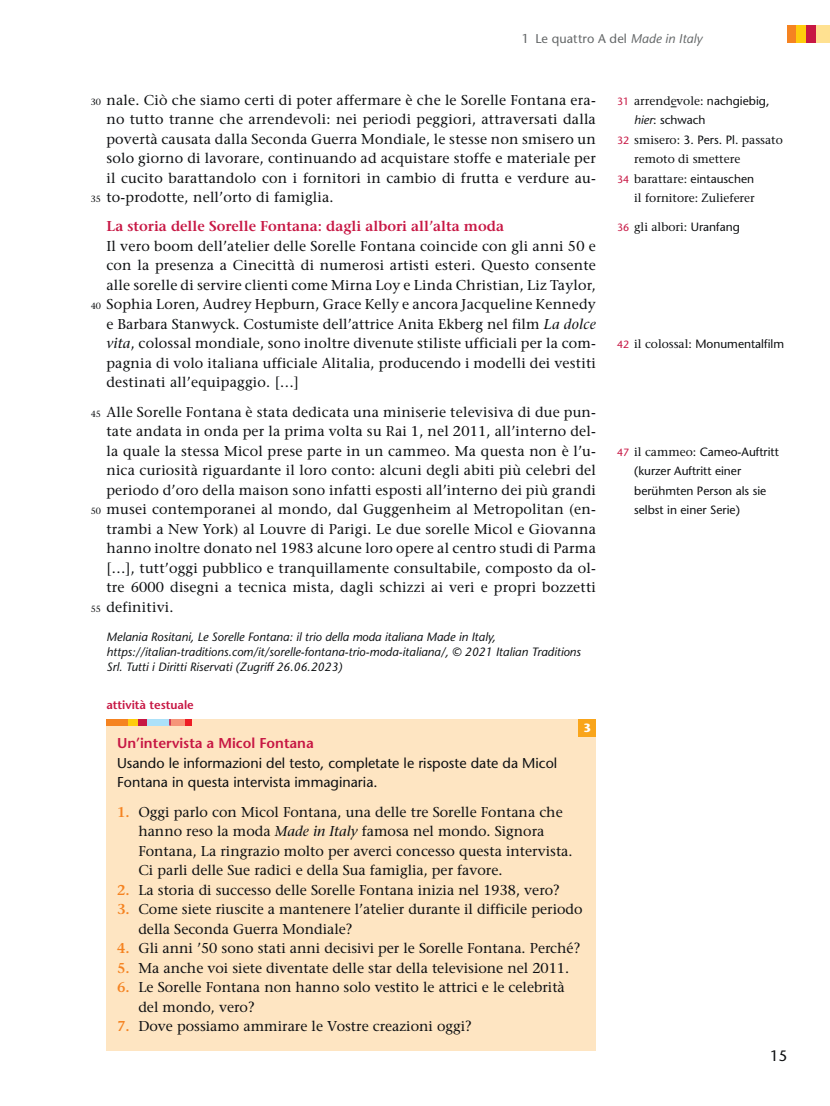
<style>
.page{position:relative;width:830px;height:1106px;background:#fff}
.page>*{position:absolute;margin:0;border:0;box-sizing:border-box;transform-origin:0 0}
.t1{font:500 15px "Stone Sans Std";color:#0d0f11}
.t2{font:500 14.25px/19.5px "Stone Serif Std";color:#0d0f11;text-align:justify}
.t3{font:500 14.25px/19.5px "Stone Sans Std";color:#0d0f11}
.t4{font:600 14.25px "Stone Serif Std";color:#c71744}
.t5{font:600 14.25px "Stone Sans Std";color:#c71744}
.t6{font:500 12.75px "Stone Sans Std";letter-spacing:.01em;color:#646768}
.t7{font:italic 500 12px/15px "Stone Sans Std";color:#0d0f11}
.t8{font:500 12px/19.5px "Stone Sans Std";color:#0d0f11}
.t9{font:500 12px/19.5px "Stone Serif Std";color:#0d0f11}
.t10{font:600 12px "Stone Sans Std";color:#c71744}
.t11{font:700 12px "Stone Sans Std";color:#fff}
.t12{font:500 9px "Stone Serif Std";color:#0d0f11}
.s1{font-style:italic}
.s2{font-weight:600;color:#f58321}
.s3{font-family:"Stone Sans Std";font-size:10.5px;color:#c71744}
.s4{font-family:"Stone Sans Std"}
.s5{font-size:10.5px;color:#c71744}
.s6{font-family:"Stone Serif Std"}
</style>
<div class="page">
<div style="left:106px;top:719px;width:489px;height:331px;background:#fee5c2"></div>
<div style="left:578px;top:719px;width:17px;height:17px;background:#f9a51b"></div>
<div style="left:106px;top:719px;width:22px;height:6px;background:#f58321"></div>
<div style="left:128px;top:719px;width:10px;height:6px;background:#fecc0d"></div>
<div style="left:138px;top:719px;width:9px;height:6px;background:#c71744"></div>
<div style="left:147px;top:719px;width:23px;height:6px;background:#ace1f9"></div>
<div style="left:170px;top:719px;width:15px;height:6px;background:#f69679"></div>
<svg style="left:185px;top:719px;width:6px;height:6px"></svg>
<svg style="left:169px;top:719px;width:2px;height:6px"></svg>
<div style="left:787px;top:26px;width:8px;height:17px;background:#f58321"></div>
<div style="left:795px;top:26px;width:11px;height:17px;background:#fecc0d"></div>
<div style="left:806px;top:26px;width:9px;height:17px;background:#c71744"></div>
<div style="left:815px;top:26px;width:14px;height:17px;background:#ffe191"></div>
<p class="t6" style="left:521px;top:30px;width:182px">1 Le quattro A del <span class="s1">Made in Italy</span></p>
<p class="t2" style="left:106px;top:90px;width:491px">nale. Ciò che siamo certi di poter affermare è che le Sorelle Fontana era&shy;no tutto tranne che arrendevoli: nei periodi peggiori, attraversati dalla povertà causata dalla Seconda Guerra Mondiale, le stesse non smisero un solo giorno di lavorare, continuando ad acquistare stoffe e materiale per il cucito barattandolo con i fornitori in cambio di frutta e verdure au&shy;to-prodotte, nell’orto di famiglia.</p>
<p class="t4" style="left:106px;top:218px;width:399px">La storia delle Sorelle Fontana: dagli albori all’alta moda</p>
<p class="t2" style="left:106px;top:236px;width:491px">Il vero boom dell’atelier delle Sorelle Fontana coincide con gli anni 50 e con la presenza a Cinecittà di numerosi artisti esteri. Questo consente alle sorelle di servire clienti come Mirna Loy e Linda Christian, Liz Taylor, Sophia Loren, Audrey Hepburn, Grace Kelly e ancora Jacqueline Kennedy e Barbara Stanwyck. Costumiste dell’attrice Anita Ekberg nel film <span class="s1">La dolce vita</span>, colossal mondiale, sono inoltre divenute stiliste ufficiali per la com&shy;pagnia di volo italiana ufficiale Alitalia, producendo i modelli dei vestiti destinati all’equipaggio. […]</p>
<p class="t2" style="left:106px;top:402px;width:491px">Alle Sorelle Fontana è stata dedicata una miniserie televisiva di due pun&shy;tate andata in onda per la prima volta su Rai 1, nel 2011, all’interno del&shy;la quale la stessa Micol prese parte in un cammeo. Ma questa non è l’u&shy;nica curiosità riguardante il loro conto: alcuni degli abiti più celebri del periodo d’oro della maison sono infatti esposti all’interno dei più grandi musei contemporanei al mondo, dal Guggenheim al Metropolitan (en&shy;trambi a New York) al Louvre di Parigi. Le due sorelle Micol e Giovanna hanno inoltre donato nel 1983 alcune loro opere al centro studi di Parma […], tutt’oggi pubblico e tranquillamente consultabile, composto da ol&shy;tre 6000 disegni a tecnica mista, dagli schizzi ai veri e propri bozzetti definitivi.</p>
<p class="t7" style="left:106px;top:629px;width:476px">Melania Rositani, Le Sorelle Fontana: il trio della moda italiana Made in Italy, https://italian-traditions.com/it/sorelle-fontana-trio-moda-italiana/, © 2021 Italian Traditions<br>Srl. Tutti i Diritti Riservati (Zugriff 26.06.2023)</p>
<p class="t10" style="left:106px;top:698px;width:89px">attività testuale</p>
<p class="t5" style="left:117px;top:735px;width:198px">Un’intervista a Micol Fontana</p>
<p class="t3" style="left:117px;top:753px;width:441px">Usando le informazioni del testo, completate le risposte date da Micol<br>Fontana in questa intervista immaginaria.</p>
<p class="t2" style="left:138px;top:802px;width:435px;text-align:left;text-indent:-21px"><span class="s2">1.</span> Oggi parlo con Micol Fontana, una delle tre Sorelle Fontana che hanno reso la moda <span class="s1">Made in Italy</span> famosa nel mondo. Signora Fontana, La ringrazio molto per averci concesso questa intervista.<br>Ci parli delle Sue radici e della Sua famiglia, per favore.</p>
<p class="t2" style="left:117px;top:880px;width:444px"><span class="s2">2.</span> La storia di successo delle Sorelle Fontana inizia nel 1938, vero?</p>
<p class="t2" style="left:138px;top:899px;width:445px;text-indent:-21px"><span class="s2">3.</span> Come siete riuscite a mantenere l’atelier durante il difficile periodo della Seconda Guerra Mondiale?</p>
<p class="t2" style="left:117px;top:938px;width:464px"><span class="s2">4.</span> Gli anni ’50 sono stati anni decisivi per le Sorelle Fontana. Perché?</p>
<p class="t2" style="left:117px;top:958px;width:453px"><span class="s2">5.</span> Ma anche voi siete diventate delle star della televisione nel 2011.</p>
<p class="t2" style="left:138px;top:977px;width:428px;text-indent:-21px"><span class="s2">6.</span> Le Sorelle Fontana non hanno solo vestito le attrici e le celebrità del mondo, vero?</p>
<p class="t2" style="left:117px;top:1016px;width:356px"><span class="s2">7.</span> Dove possiamo ammirare le Vostre creazioni oggi?</p>
<p class="t12" style="left:91px;top:96px;width:12px">30</p>
<p class="t12" style="left:91px;top:194px;width:12px">35</p>
<p class="t12" style="left:91px;top:301px;width:12px">40</p>
<p class="t12" style="left:91px;top:408px;width:12px">45</p>
<p class="t12" style="left:91px;top:506px;width:12px">50</p>
<p class="t12" style="left:91px;top:603px;width:12px">55</p>
<p class="t11" style="left:583px;top:720px;width:9px">3</p>
<p class="t9" style="left:617px;top:91px;width:154px"><span class="s3">31</span> arrendevole: <span class="s4">nachgiebig,</span></p>
<p class="t8" style="left:634px;top:110px;width:73px"><span class="s1">hier</span>: schwach</p>
<p class="t9" style="left:634px;top:130px;width:150px;text-indent:-17px"><span class="s3">32</span> smisero: <span class="s4">3. Pers. Pl.</span> passato remoto di smettere</p>
<p class="t8" style="left:617px;top:169px;width:138px"><span class="s5">34</span> <span class="s6">barattare:</span> eintauschen</p>
<p class="t9" style="left:634px;top:188px;width:122px">il fornitore: Zulieferer</p>
<p class="t9" style="left:617px;top:217px;width:124px"><span class="s3">36</span> gli albori: <span class="s4">Uranfang</span></p>
<p class="t8" style="left:617px;top:334px;width:168px"><span class="s5">42</span> <span class="s6">il colossal:</span> Monumentalfilm</p>
<p class="t8" style="left:634px;top:442px;width:146px;text-indent:-17px"><span class="s5">47</span> <span class="s6">il cammeo:</span> Cameo-Auftritt (kurzer Auftritt einer berühmten Person als sie selbst in einer Serie)</p>
<p class="t1" style="left:769px;top:1047px;width:19px">15</p>
</div>
